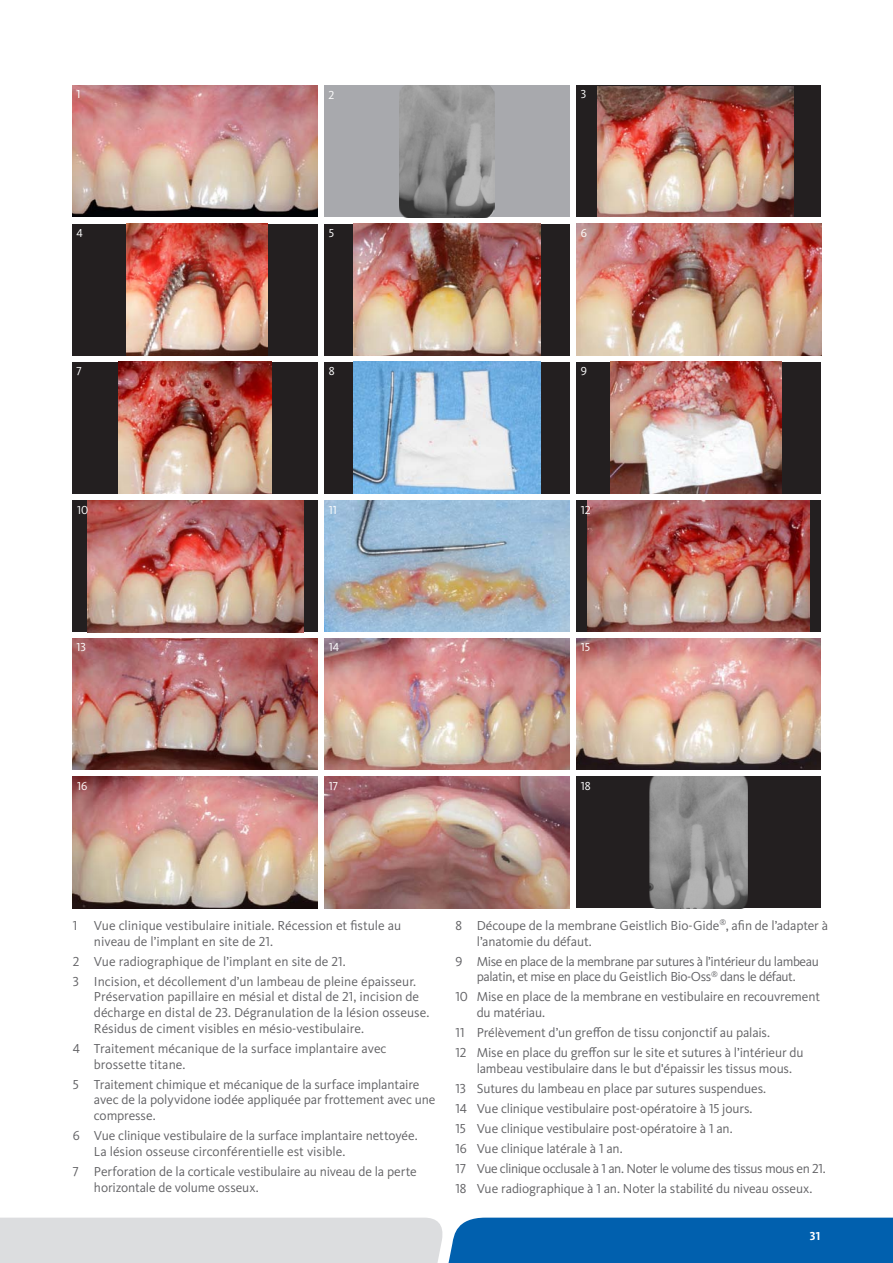
<style>
.page{position:relative;width:893px;height:1263px;background:#fff}
.page>*{position:absolute;margin:0;border:0;box-sizing:border-box;transform-origin:0 0}
.t1{font:13.5px/15.8px "Kievit Pro";letter-spacing:-.005em;color:#636366}
.t2{font:13.5px/15.8px "Kievit Pro";letter-spacing:-.03em;color:#636366;text-align:center}
.t3{font:13.5px "Kievit Pro";letter-spacing:-.035em;color:#636366}
.t4{font:12px "Kievit OT";color:#fff}
.t5{font:700 12px "Kievit Pro";color:#fff}
</style>
<div class="page">
<svg style="left:0;top:1217px;width:893px;height:46px"></svg>
<div style="left:324px;top:86px;width:246px;height:131px;background:#a8a9ad"></div>
<img style="left:400px;top:86px;width:95px;height:131px">
<div style="left:325px;top:224px;width:245px;height:132px;background:#231f20"></div>
<img style="left:354px;top:224px;width:187px;height:132px">
<div style="left:325px;top:362px;width:245px;height:132px;background:#231f20"></div>
<img style="left:353px;top:362px;width:187px;height:132px">
<img style="left:325px;top:500px;width:245px;height:132px">
<div style="left:72px;top:500px;width:246px;height:132px;background:#231f20"></div>
<img style="left:88px;top:500px;width:216px;height:132px">
<div style="left:72px;top:224px;width:246px;height:132px;background:#231f20"></div>
<img style="left:126px;top:224px;width:142px;height:132px">
<div style="left:72px;top:362px;width:246px;height:132px;background:#231f20"></div>
<img style="left:119px;top:362px;width:152px;height:132px">
<img style="left:576px;top:224px;width:245px;height:132px">
<div style="left:576px;top:362px;width:245px;height:132px;background:#231f20"></div>
<img style="left:611px;top:362px;width:171px;height:132px">
<div style="left:576px;top:500px;width:245px;height:132px;background:#231f20"></div>
<img style="left:588px;top:500px;width:221px;height:132px">
<div style="left:576px;top:85px;width:245px;height:132px;background:#231f20"></div>
<img style="left:598px;top:87px;width:195px;height:130px">
<img style="left:325px;top:638px;width:245px;height:132px">
<img style="left:325px;top:776px;width:245px;height:132px">
<img style="left:72px;top:776px;width:246px;height:132px">
<img style="left:72px;top:638px;width:246px;height:132px">
<img style="left:576px;top:638px;width:245px;height:132px">
<div style="left:576px;top:776px;width:245px;height:132px;background:#231f20"></div>
<img style="left:650px;top:776px;width:97px;height:132px">
<img style="left:72px;top:85px;width:246px;height:132px">
<p class="t4" style="left:77px;top:87px;width:6px">1</p>
<p class="t4" style="left:329px;top:88px;width:7px">2</p>
<p class="t4" style="left:581px;top:87px;width:7px">3</p>
<p class="t4" style="left:77px;top:226px;width:8px">4</p>
<p class="t4" style="left:329px;top:226px;width:7px">5</p>
<p class="t4" style="left:581px;top:226px;width:8px">6</p>
<p class="t4" style="left:77px;top:364px;width:7px">7</p>
<p class="t4" style="left:329px;top:364px;width:7px">8</p>
<p class="t4" style="left:581px;top:364px;width:8px">9</p>
<p class="t4" style="left:77px;top:502px;width:13px">10</p>
<p class="t4" style="left:329px;top:502px;width:10px">11</p>
<p class="t4" style="left:581px;top:502px;width:12px">12</p>
<p class="t4" style="left:77px;top:640px;width:11px">13</p>
<p class="t4" style="left:329px;top:640px;width:12px">14</p>
<p class="t4" style="left:581px;top:640px;width:11px">15</p>
<p class="t4" style="left:77px;top:778px;width:12px">16</p>
<p class="t4" style="left:329px;top:778px;width:11px">17</p>
<p class="t4" style="left:581px;top:778px;width:11px">18</p>
<p class="t1" style="left:94px;top:917px;width:309px;text-indent:-21px">1 Vue clinique vestibulaire initiale. Récession et fistule au niveau de l’implant en site de 21.</p>
<p class="t1" style="left:73px;top:953px;width:275px">2 Vue radiographique de l’implant en site de 21.</p>
<p class="t1" style="left:94px;top:973px;width:337px;text-indent:-21px">3 Incision, et décollement d’un lambeau de pleine épaisseur.<br>Préservation papillaire en mésial et distal de 21, incision de décharge en distal de 23. Dégranulation de la lésion osseuse.<br>Résidus de ciment visibles en mésio-vestibulaire.</p>
<p class="t1" style="left:94px;top:1040px;width:294px;text-indent:-21px">4 Traitement mécanique de la surface implantaire avec brossette titane.</p>
<p class="t1" style="left:94px;top:1076px;width:343px;text-indent:-21px">5 Traitement chimique et mécanique de la surface implantaire avec de la polyvidone iodée appliquée par frottement avec une compresse.</p>
<p class="t1" style="left:94px;top:1127px;width:325px;text-indent:-21px">6 Vue clinique vestibulaire de la surface implantaire nettoyée.<br>La lésion osseuse circonférentielle est visible.</p>
<p class="t1" style="left:94px;top:1163px;width:324px;text-indent:-21px">7 Perforation de la corticale vestibulaire au niveau de la perte horizontale de volume osseux.</p>
<p class="t1" style="left:477px;top:917px;width:353px;text-indent:-21px">8 Découpe de la membrane Geistlich Bio-Gide<sup>®</sup>, afin de l’adapter à l’anatomie du défaut.</p>
<p class="t2" style="left:455px;top:953px;width:365px">9 Mise en place de la membrane par sutures à l’intérieur du lambeau palatin, et mise en place du Geistlich Bio-Oss<sup>®</sup> dans le défaut.</p>
<p class="t1" style="left:477px;top:989px;width:345px;text-indent:-21px">10 Mise en place de la membrane en vestibulaire en recouvrement du matériau.</p>
<p class="t1" style="left:455px;top:1024px;width:316px">11 Prélèvement d’un greffon de tissu conjonctif au palais.</p>
<p class="t1" style="left:477px;top:1044px;width:328px;text-indent:-21px">12 Mise en place du greffon sur le site et sutures à l’intérieur du lambeau vestibulaire dans le but d'épaissir les tissus mous.</p>
<p class="t1" style="left:455px;top:1080px;width:312px">13 Sutures du lambeau en place par sutures suspendues.</p>
<p class="t1" style="left:455px;top:1100px;width:299px">14 Vue clinique vestibulaire post-opératoire à 15 jours.</p>
<p class="t1" style="left:455px;top:1120px;width:279px">15 Vue clinique vestibulaire post-opératoire à 1 an.</p>
<p class="t1" style="left:455px;top:1140px;width:169px">16 Vue clinique latérale à 1 an.</p>
<p class="t3" style="left:455px;top:1160px;width:372px">17 Vue clinique occlusale à 1 an. Noter le volume des tissus mous en 21.</p>
<p class="t1" style="left:455px;top:1180px;width:358px">18 Vue radiographique à 1 an. Noter la stabilité du niveau osseux.</p>
<p class="t5" style="left:810px;top:1229px;width:12px">31</p>
</div>
